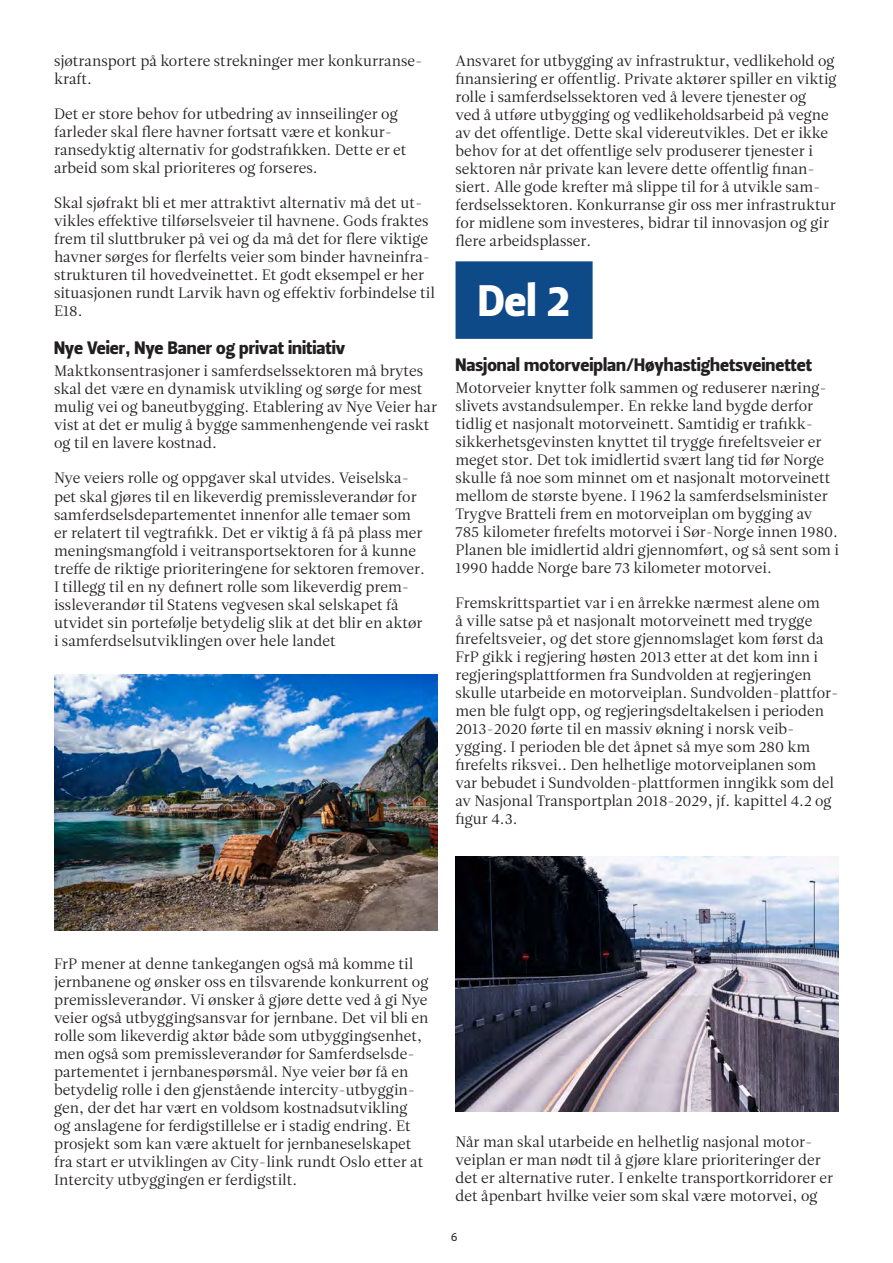
<style>
.page{position:relative;width:893px;height:1263px;background:#fff}
.page>*{position:absolute;margin:0;border:0;box-sizing:border-box;transform-origin:0 0}
.Undertittel-blå-bak{font:43.95px "Leitura Sans Grot 4";color:#fff}
.Underheading{font:18px "Leitura Sans Grot 4";color:#231f20}
.Brødtekst{font:15px/18px "Leitura Roman 1";color:#231f20}
.t1{font:12px "Leitura Sans Grot 2";color:#231f20}
</style>
<div class="page">
<img style="left:54px;top:675px;width:383px;height:255px">
<img style="left:455px;top:856px;width:384px;height:256px">
<div style="left:456px;top:261px;width:137px;height:78px;background:#0f4a88"></div>
<p class="Brødtekst" style="left:54px;top:52px;width:370px">sjøtransport på kortere strekninger mer konkurranse&shy;kraft.</p>
<p class="Brødtekst" style="left:54px;top:105px;width:354px">Det er store behov for utbedring av innseilinger og farleder skal flere havner fortsatt være et konkur&shy;ransedyktig alternativ for godstrafikken. Dette er et arbeid som skal prioriteres og forseres.</p>
<p class="Brødtekst" style="left:54px;top:194px;width:382px">Skal sjøfrakt bli et mer attraktivt alternativ må det ut&shy;vikles effektive tilførselsveier til havnene. Gods fraktes frem til sluttbruker på vei og da må det for flere viktige havner sørges for flerfelts veier som binder havneinfra&shy;strukturen til hovedveinettet. Et godt eksempel er her situasjonen rundt Larvik havn og effektiv forbindelse til E18.</p>
<p class="Underheading" style="left:54px;top:336px;width:293px">Nye Veier, Nye Baner og privat initiativ</p>
<p class="Brødtekst" style="left:54px;top:362px;width:384px">Maktkonsentrasjoner i samferdselssektoren må brytes skal det være en dynamisk utvikling og sørge for mest mulig vei og baneutbygging. Etablering av Nye Veier har vist at det er mulig å bygge sammenhengende vei raskt og til en lavere kostnad.</p>
<p class="Brødtekst" style="left:54px;top:469px;width:373px">Nye veiers rolle og oppgaver skal utvides. Veiselska&shy;pet skal gjøres til en likeverdig premissleverandør for samferdselsdepartementet innenfor alle temaer som er relatert til vegtrafikk. Det er viktig å få på plass mer meningsmangfold i veitransportsektoren for å kunne treffe de riktige prioriteringene for sektoren fremover.<br>I tillegg til en ny definert rolle som likeverdig prem&shy;issleverandør til Statens vegvesen skal selskapet få utvidet sin portefølje betydelig slik at det blir en aktør i samferdselsutviklingen over hele landet</p>
<p class="Brødtekst" style="left:455px;top:52px;width:383px">Ansvaret for utbygging av infrastruktur, vedlikehold og finansiering er offentlig. Private aktører spiller en viktig rolle i samferdselssektoren ved å levere tjenester og<br>ved å utføre utbygging og vedlikeholdsarbeid på vegne av det offentlige. Dette skal videreutvikles. Det er ikke behov for at det offentlige selv produserer tjenester i sektoren når private kan levere dette offentlig finan&shy;siert. Alle gode krefter må slippe til for å utvikle sam&shy;ferdselssektoren. Konkurranse gir oss mer infrastruktur for midlene som investeres, bidrar til innovasjon og gir flere arbeidsplasser.</p>
<p class="Undertittel-blå-bak" style="left:478px;top:271px;width:94px">Del 2</p>
<p class="Underheading" style="left:455px;top:352px;width:358px">Nasjonal motorveiplan/Høyhastighetsveinettet</p>
<p class="Brødtekst" style="left:455px;top:379px;width:385px">Motorveier knytter folk sammen og reduserer næring&shy;slivets avstandsulemper. En rekke land bygde derfor tidlig et nasjonalt motorveinett. Samtidig er trafikk&shy;sikkerhetsgevinsten knyttet til trygge firefeltsveier er meget stor. Det tok imidlertid svært lang tid før Norge skulle få noe som minnet om et nasjonalt motorveinett mellom de største byene. I 1962 la samferdselsminister Trygve Bratteli frem en motorveiplan om bygging av 785 kilometer firefelts motorvei i Sør-Norge innen 1980.<br>Planen ble imidlertid aldri gjennomført, og så sent som i 1990 hadde Norge bare 73 kilometer motorvei.</p>
<p class="Brødtekst" style="left:455px;top:594px;width:385px">Fremskrittspartiet var i en årrekke nærmest alene om<br>å ville satse på et nasjonalt motorveinett med trygge firefeltsveier, og det store gjennomslaget kom først da FrP gikk i regjering høsten 2013 etter at det kom inn i regjeringsplattformen fra Sundvolden at regjeringen skulle utarbeide en motorveiplan. Sundvolden-plattfor&shy;men ble fulgt opp, og regjeringsdeltakelsen i perioden 2013-2020 førte til en massiv økning i norsk veib&shy;ygging. I perioden ble det åpnet så mye som 280 km firefelts riksvei.. Den helhetlige motorveiplanen som var bebudet i Sundvolden-plattformen inngikk som del av Nasjonal Transportplan 2018-2029, jf. kapittel 4.2 og figur 4.3.</p>
<p class="Brødtekst" style="left:54px;top:954px;width:376px">FrP mener at denne tankegangen også må komme til jernbanene og ønsker oss en tilsvarende konkurrent og premissleverandør. Vi ønsker å gjøre dette ved å gi Nye veier også utbyggingsansvar for jernbane. Det vil bli en rolle som likeverdig aktør både som utbyggingsenhet, men også som premissleverandør for Samferdselsde&shy;partementet i jernbanespørsmål. Nye veier bør få en betydelig rolle i den gjenstående intercity-utbyggin&shy;gen, der det har vært en voldsom kostnadsutvikling<br>og anslagene for ferdigstillelse er i stadig endring. Et prosjekt som kan være aktuelt for jernbaneselskapet fra start er utviklingen av City-link rundt Oslo etter at Intercity utbyggingen er ferdigstilt.</p>
<p class="Brødtekst" style="left:455px;top:1133px;width:379px">Når man skal utarbeide en helhetlig nasjonal motor&shy;veiplan er man nødt til å gjøre klare prioriteringer der det er alternative ruter. I enkelte transportkorridorer er det åpenbart hvilke veier som skal være motorvei, og</p>
<p class="t1" style="left:451px;top:1228px;width:8px">6</p>
</div>
